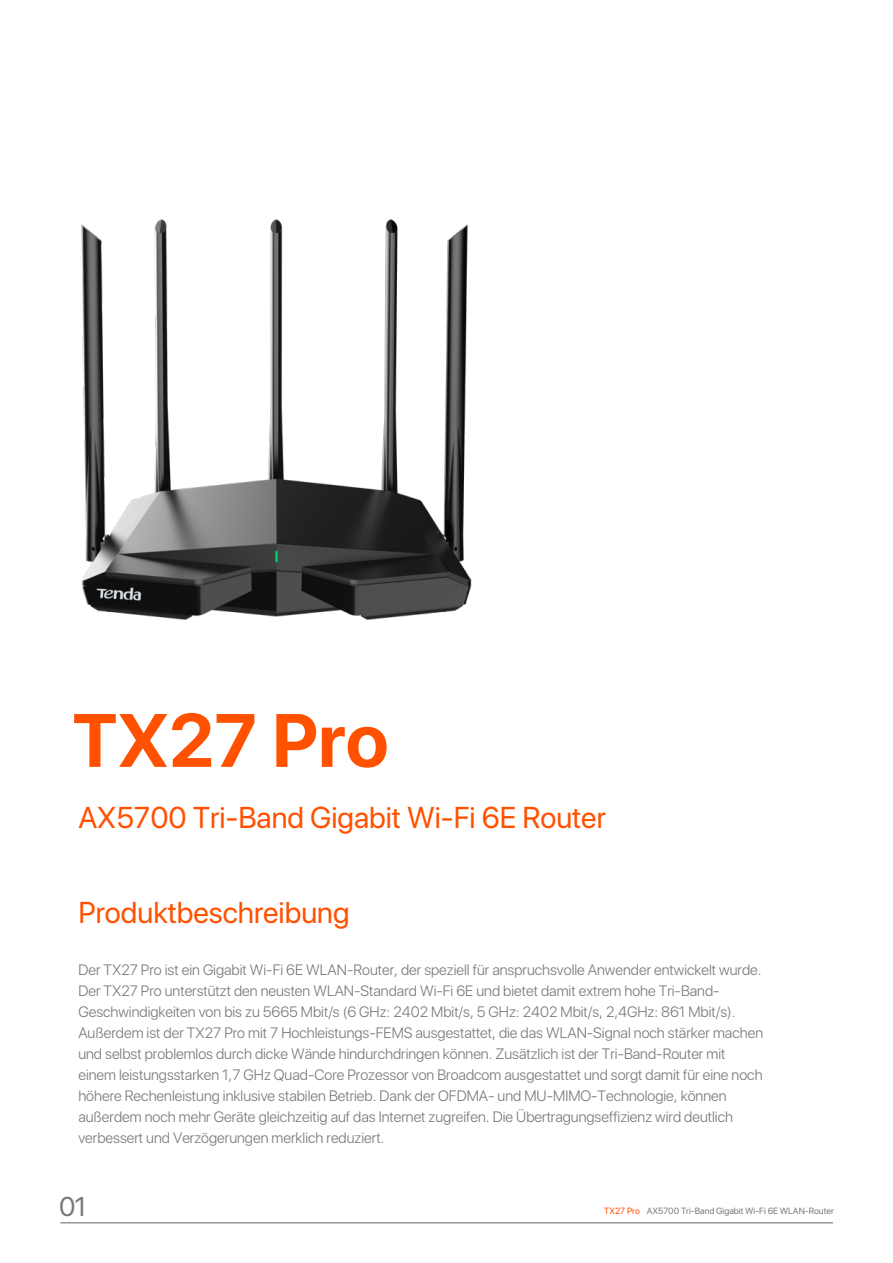
<style>
.page{position:relative;width:893px;height:1263px;background:#fff}
.page>*{position:absolute;margin:0;border:0;box-sizing:border-box;transform-origin:0 0}
.t1{font:700 75px "SF Pro Display";color:#ff5100}
.t2{font:30px "SF Pro Display";color:#ff5100}
.t3{font:27px "SF Pro Display";color:#7a7979}
.t4{font:300 15px/21px "SF Pro Display";color:#797979}
.t5{font:9px "SF Pro Display";color:#7a7979}
.s1{color:#ff5100}
</style>
<div class="page">
<hr style="left:60px;top:1222px;width:773px;height:1px;background:#636363">
<img style="left:81px;top:219px;width:391px;height:401px">
<h1 class="t1" style="left:72px;top:697px;width:318px">TX27 Pro</h1>
<h2 class="t2" style="left:78px;top:794px;width:529px">AX5700 Tri-Band Gigabit Wi-Fi 6E Router</h2>
<h2 class="t2" style="left:78px;top:889px;width:273px">Produktbeschreibung</h2>
<p class="t4" style="left:78px;top:960px;width:686px">Der TX27 Pro ist ein Gigabit Wi-Fi 6E WLAN-Router, der speziell für anspruchsvolle Anwender entwickelt wurde.<br>Der TX27 Pro unterstützt den neusten WLAN-Standard Wi-Fi 6E und bietet damit extrem hohe Tri-Band-Geschwindigkeiten von bis zu 5665 Mbit/s (6 GHz: 2402 Mbit/s, 5 GHz: 2402 Mbit/s, 2,4GHz: 861 Mbit/s).<br>Außerdem ist der TX27 Pro mit 7 Hochleistungs-FEMS ausgestattet, die das WLAN-Signal noch stärker machen und selbst problemlos durch dicke Wände hindurchdringen können. Zusätzlich ist der Tri-Band-Router mit einem leistungsstarken 1,7 GHz Quad-Core Prozessor von Broadcom ausgestattet und sorgt damit für eine noch höhere Rechenleistung inklusive stabilen Betrieb. Dank der OFDMA- und MU-MIMO-Technologie, können außerdem noch mehr Geräte gleichzeitig auf das Internet zugreifen. Die Übertragungseffizienz wird deutlich verbessert und Verzögerungen merklich reduziert.</p>
<h3 class="t3" style="left:59px;top:1185px;width:29px">01</h3>
<p class="t5" style="left:604px;top:1204px;width:231px"><span class="s1">TX27 Pro</span> AX5700 Tri-Band Gigabit Wi-Fi 6E WLAN-Router</p>
</div>
